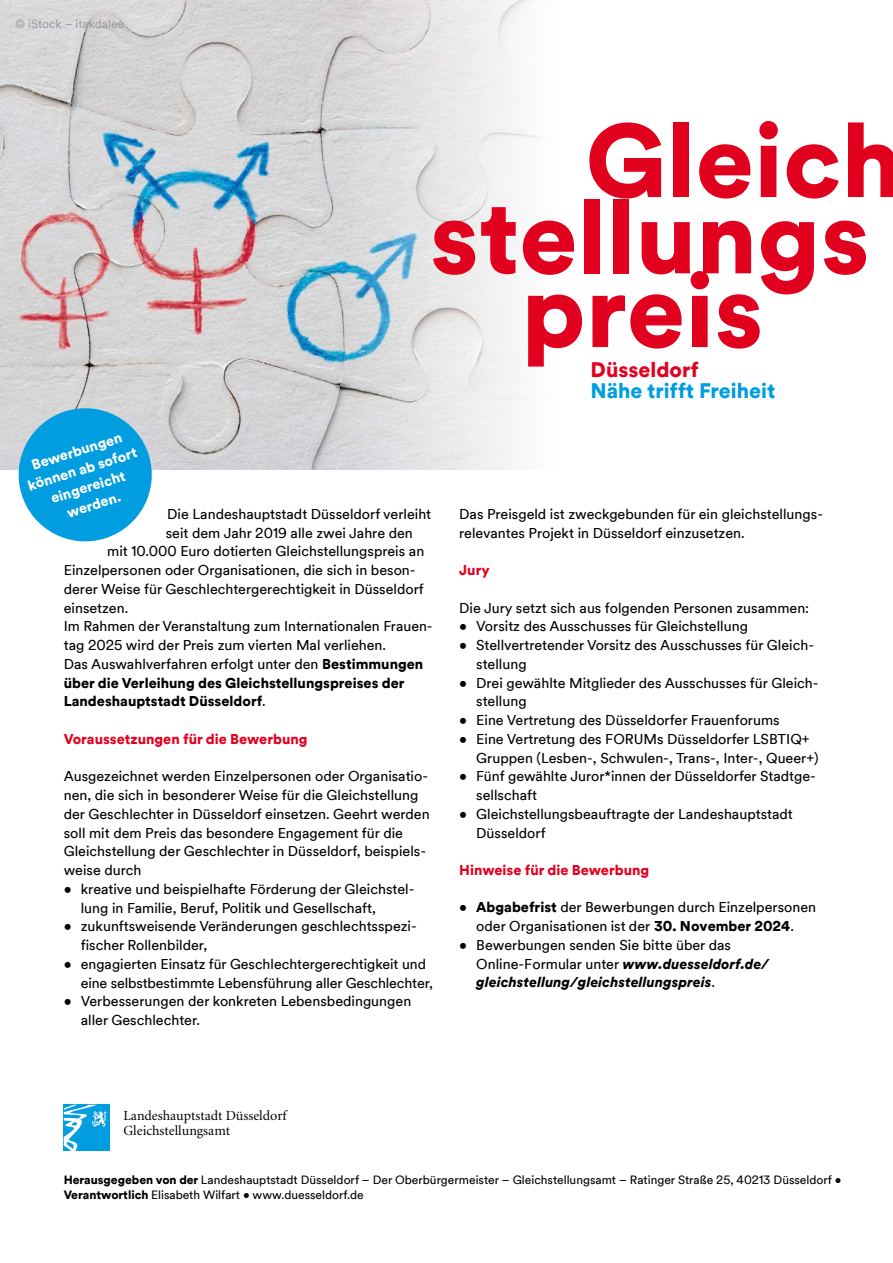
<style>
.page{position:relative;width:893px;height:1263px;background:#fff}
.page>*{position:absolute;margin:0;border:0;box-sizing:border-box;transform-origin:0 0}
.t1{font:900 102.9px "Duesseldorf Circular TT";color:#e2001f}
.t2{font:900 21px "Duesseldorf Circular TT";color:#009de0}
.t3{font:900 21px "Duesseldorf Circular TT";color:#e2001f}
.t4{font:14.25px/18.8px "Duesseldorf Circular TT";color:#000}
.t5{font:900 14.25px "Duesseldorf Circular TT";color:#000}
.t6{font:900 14.25px "Duesseldorf Circular TT";color:#e2001f}
.t7{font:900 14.25px/18.8px "Duesseldorf Circular TT";color:#fff;text-align:center}
.t8{font:13.95px/15.1px "Minion";color:#000}
.t9{font:12px/15px "Duesseldorf Circular TT";color:#000}
.t10{font:12px "Duesseldorf Circular TT";color:#9c9d9f}
.s1{font-weight:900}
.s2{font-weight:400}
.s3{font-family:"DD Circular TT";font-weight:700}
.s4{font-weight:900;font-style:italic}
</style>
<div class="page">
<img style="left:0;top:0;width:543px;height:470px">
<svg style="left:11px;top:400px;width:149px;height:142px;background:#4fb6e2"></svg>
<div style="left:64px;top:1105px;width:46px;height:46px;background:#009de0"></div>
<svg style="left:64px;top:1105px;width:42px;height:46px"></svg>
<p class="t10" style="left:15px;top:16px;width:110px">© iStock – itakdalee</p>
<h1 class="t1" style="left:585px;top:89px;width:318px">Gleich</h1>
<h1 class="t1" style="left:430px;top:165px;width:442px">stellungs</h1>
<h1 class="t1" style="left:522px;top:239px;width:244px">preis</h1>
<h2 class="t3" style="left:591px;top:355px;width:110px">Düsseldorf</h2>
<h2 class="t2" style="left:591px;top:376px;width:186px">Nähe trifft Freiheit</h2>
<p class="t7" style="left:20px;top:458px;width:115px;rotate:-17deg">Bewerbungen können ab sofort eingereicht werden.</p>
<p class="t4" style="left:167px;top:504px;width:265px">Die Landeshauptstadt Düsseldorf verleiht</p>
<p class="t4" style="left:166px;top:523px;width:249px">seit dem Jahr 2019 alle zwei Jahre den</p>
<p class="t4" style="left:107px;top:541px;width:318px">mit 10.000 Euro dotierten Gleichstellungspreis an</p>
<p class="t4" style="left:64px;top:560px;width:353px">Einzelpersonen oder Organisationen, die sich in beson-</p>
<p class="t4" style="left:64px;top:579px;width:362px">derer Weise für Geschlechtergerechtigkeit in Düsseldorf</p>
<p class="t4" style="left:64px;top:598px;width:66px">einsetzen.</p>
<p class="t4" style="left:64px;top:616px;width:370px">Im Rahmen der Veranstaltung zum Internationalen Frauen-</p>
<p class="t4" style="left:64px;top:635px;width:324px">tag 2025 wird der Preis zum vierten Mal verliehen.</p>
<p class="t4" style="left:64px;top:654px;width:361px">Das Auswahlverfahren erfolgt unter den <span class="s1">Bestimmungen</span></p>
<p class="t5" style="left:64px;top:673px;width:342px">über die Verleihung des Gleichstellungspreises der</p>
<p class="t5" style="left:64px;top:691px;width:204px">Landeshauptstadt Düsseldorf<span class="s2">.</span></p>
<p class="t6" style="left:64px;top:729px;width:245px">Voraussetzungen für die Bewerbung</p>
<p class="t4" style="left:64px;top:766px;width:367px">Ausgezeichnet werden Einzelpersonen oder Organisatio&shy;nen, die sich in besonderer Weise für die Gleichstellung der Geschlechter in Düsseldorf einsetzen. Geehrt werden soll mit dem Preis das besondere Engagement für die Gleichstellung der Geschlechter in Düsseldorf, beispiels&shy;weise durch</p>
<p class="t4" style="left:81px;top:879px;width:335px;text-indent:-17px">• kreative und beispielhafte Förderung der Gleichstel&shy;lung in Familie, Beruf, Politik und Gesellschaft,</p>
<p class="t4" style="left:81px;top:916px;width:338px;text-indent:-17px">• zukunftsweisende Veränderungen geschlechtsspezi&shy;fischer Rollenbilder,</p>
<p class="t4" style="left:81px;top:954px;width:354px;text-indent:-17px">• engagierten Einsatz für Geschlechtergerechtigkeit und eine selbstbestimmte Lebensführung aller Geschlechter,</p>
<p class="t4" style="left:81px;top:991px;width:332px;text-indent:-17px">• Verbesserungen der konkreten Lebensbedingungen aller Geschlechter.</p>
<p class="t4" style="left:459px;top:504px;width:365px">Das Preisgeld ist zweckgebunden für ein gleichstellungs&shy;relevantes Projekt in Düsseldorf einzusetzen.</p>
<p class="t6" style="left:459px;top:560px;width:32px">Jury</p>
<p class="t4" style="left:459px;top:598px;width:351px">Die Jury setzt sich aus folgenden Personen zusammen:</p>
<p class="t4" style="left:459px;top:616px;width:290px">• Vorsitz des Ausschusses für Gleichstellung</p>
<p class="t4" style="left:476px;top:635px;width:339px;text-indent:-17px">• Stellvertretender Vorsitz des Ausschusses für Gleich&shy;stellung</p>
<p class="t4" style="left:476px;top:673px;width:344px;text-indent:-17px">• Drei gewählte Mitglieder des Ausschusses für Gleich&shy;stellung</p>
<p class="t4" style="left:459px;top:710px;width:322px">• Eine Vertretung des Düsseldorfer Frauenforums</p>
<p class="t4" style="left:476px;top:729px;width:344px;text-indent:-17px">• Eine Vertretung des FORUMs Düsseldorfer LSBTIQ+<br>Gruppen (Lesben-, Schwulen-, Trans-, Inter-, Queer+)</p>
<p class="t4" style="left:476px;top:766px;width:341px;text-indent:-17px">• Fünf gewählte Juror*innen der Düsseldorfer Stadtge&shy;sellschaft</p>
<p class="t4" style="left:476px;top:804px;width:318px;text-indent:-17px">• Gleichstellungsbeauftragte der Landeshauptstadt<br>Düsseldorf</p>
<p class="t6" style="left:459px;top:860px;width:192px">Hinweise für die Bewerbung</p>
<p class="t4" style="left:459px;top:897px;width:358px;text-align:center">• <span class="s1">Abgabefrist</span> der Bewerbungen durch Einzelpersonen oder Organisationen ist der <span class="s3">30</span><span class="s1">. November 2024</span>.</p>
<p class="t4" style="left:476px;top:935px;width:294px;text-indent:-17px">• Bewerbungen senden Sie bitte über das<br>Online-Formular unter <span class="s4">www.duesseldorf.de/ gleichstellung/gleichstellungspreis</span>.</p>
<p class="t8" style="left:124px;top:1109px;width:165px">Landeshauptstadt Düsseldorf<br>Gleichstellungsamt</p>
<p class="t9" style="left:64px;top:1171px;width:779px"><span class="s1">Herausgegeben von der</span> Landeshauptstadt Düsseldorf – Der Oberbürgermeister – Gleichstellungsamt – Ratinger Straße 25, 40213 Düsseldorf •<br><span class="s1">Verantwortlich</span> Elisabeth Wilfart • www.duesseldorf.de</p>
</div>
